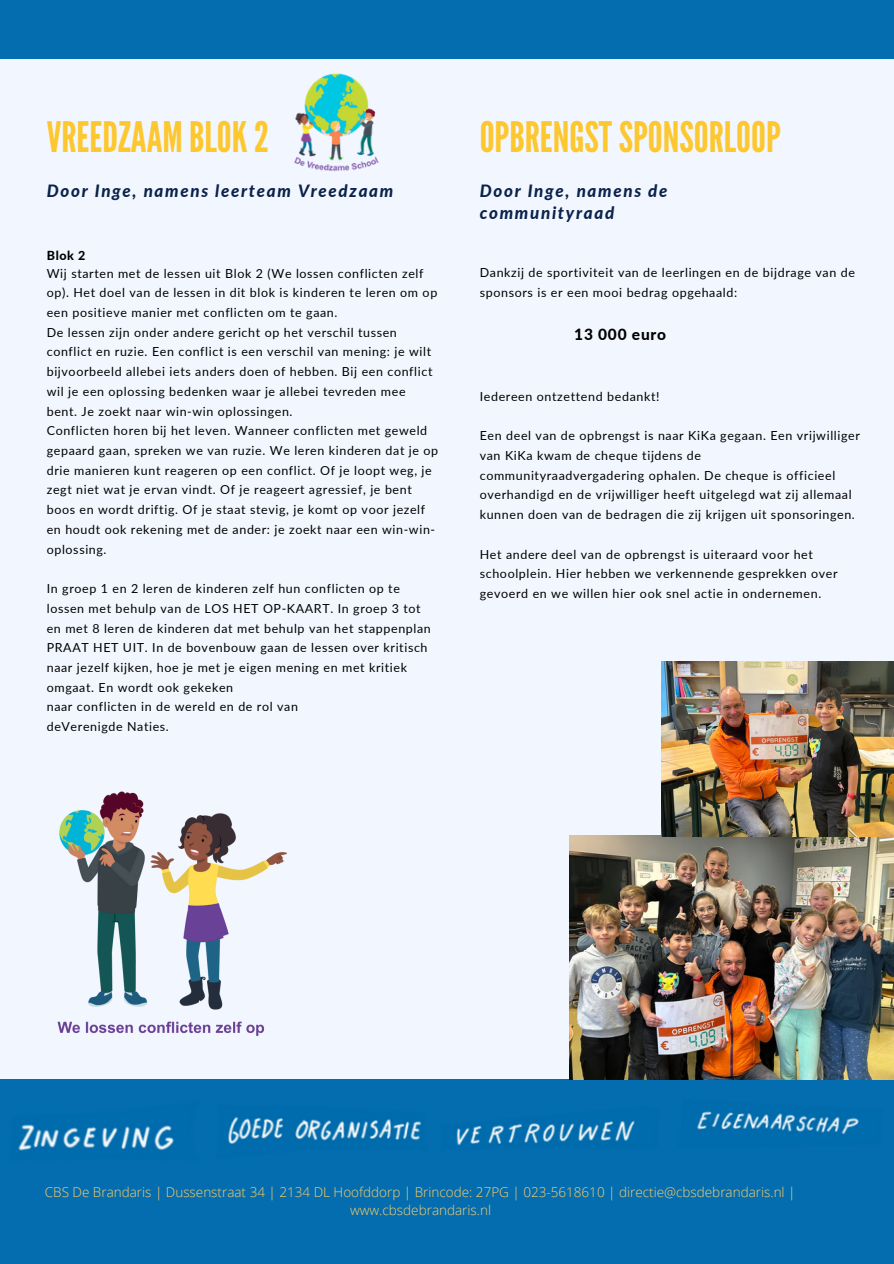
<style>
.page{position:relative;width:894px;height:1264px;background:#fff}
.page>*{position:absolute;margin:0;border:0;box-sizing:border-box;transform-origin:0 0}
.t1{font:42px "League Gothic";color:#fdc72f}
.t2{font:italic 800 16.95px/22.8px "Lato";letter-spacing:.1em;color:#0b224b}
.t3{font:800 15.45px "Lato";letter-spacing:.05em;color:#000}
.t4{font:300 13.5px/18px "Open Sans";color:#fecd65;text-align:center}
.t5{font:12.45px/19.6px "Lato";letter-spacing:.05em;color:#000}
.t6{font:800 12.45px "Lato";color:#000}
</style>
<div class="page">
<div style="left:0;top:0;width:893px;height:1263px;background:#f2f7ff"></div>
<div style="left:0;top:0;width:893px;height:58px;background:#046daf"></div>
<div style="left:0;top:1078px;width:893px;height:185px;background:#046daf"></div>
<img style="left:0;top:1078px;width:174px;height:73px">
<img style="left:465px;top:1078px;width:206px;height:66px">
<img style="left:228px;top:1078px;width:237px;height:68px">
<img style="left:671px;top:1079px;width:222px;height:68px">
<img style="left:17px;top:791px;width:287px;height:297px">
<img style="left:294px;top:73px;width:85px;height:99px">
<img style="left:569px;top:836px;width:324px;height:243px">
<img style="left:661px;top:662px;width:232px;height:174px">
<p class="t1" style="left:47px;top:112px;width:224px">VREEDZAAM BLOK2</p>
<p class="t2" style="left:47px;top:179px;width:348px">Door Inge, namens leerteam Vreedzaam</p>
<p class="t6" style="left:47px;top:248px;width:40px">Blok 2</p>
<p class="t5" style="left:47px;top:263px;width:392px">Wij starten met de lessen uit Blok 2 (We lossen conflicten zelf op). Het doel van de lessen in dit blok is kinderen te leren om op een positieve manier met conflicten om te gaan.</p>
<p class="t5" style="left:47px;top:322px;width:387px">De lessen zijn onder andere gericht op het verschil tussen conflict en ruzie. Een conflict is een verschil van mening: je wilt bijvoorbeeld allebei iets anders doen of hebben. Bij een conflict wil je een oplossing bedenken waar je allebei tevreden mee bent. Je zoekt naar win-win oplossingen.</p>
<p class="t5" style="left:47px;top:420px;width:393px">Conflicten horen bij het leven. Wanneer conflicten met geweld gepaard gaan, spreken we van ruzie. We leren kinderen dat je op drie manieren kunt reageren op een conflict. Of je loopt weg, je zegt niet wat je ervan vindt. Of je reageert agressief, je bent boos en wordt driftig. Of je staat stevig, je komt op voor jezelf en houdt ook rekening met de ander: je zoekt naar een win-win&shy;oplossing.</p>
<h2 class="t5" style="left:47px;top:578px;width:385px">In groep 1 en 2 leren de kinderen zelf hun conflicten op te lossen met behulp van de LOS HET OP-KAART. In groep 3 tot en met 8 leren de kinderen dat met behulp van het stappenplan PRAAT HET UIT. In de bovenbouw gaan de lessen over kritisch naar jezelf kijken, hoe je met je eigen mening en met kritiek omgaat. En wordt ook gekeken</h2>
<p class="t5" style="left:47px;top:696px;width:253px">naar conflicten in de wereld en de rol van</p>
<p class="t5" style="left:47px;top:716px;width:124px">deVerenigde Naties.</p>
<p class="t1" style="left:479px;top:112px;width:302px">OPBRENGSTSPONSORLOOP</p>
<p class="t2" style="left:479px;top:179px;width:189px">Door Inge, namens de communityraad</p>
<p class="t5" style="left:479px;top:262px;width:376px">Dankzij de sportiviteit van de leerlingen en de bijdrage van de sponsors is er een mooi bedrag opgehaald:</p>
<p class="t3" style="left:574px;top:324px;width:93px">13 000 euro</p>
<p class="t5" style="left:479px;top:386px;width:181px">Iedereen ontzettend bedankt!</p>
<p class="t5" style="left:479px;top:425px;width:381px">Een deel van de opbrengst is naar KiKa gegaan. Een vrijwilliger van KiKa kwam de cheque tijdens de communityraadvergadering ophalen. De cheque is officieel overhandigd en de vrijwilliger heeft uitgelegd wat zij allemaal kunnen doen van de bedragen die zij krijgen uit sponsoringen.</p>
<p class="t5" style="left:479px;top:544px;width:359px">Het andere deel van de opbrengst is uiteraard voor het schoolplein. Hier hebben we verkennende gesprekken over gevoerd en we willen hier ook snel actie in ondernemen.</p>
<p class="t4" style="left:45px;top:1182px;width:752px">CBS De Brandaris | Dussenstraat 34 | 2134 DL Hoofddorp | Brincode: 27PG | 023-5618610 | directie@cbsdebrandaris.nl | www.cbsdebrandaris.nl</p>
</div>
